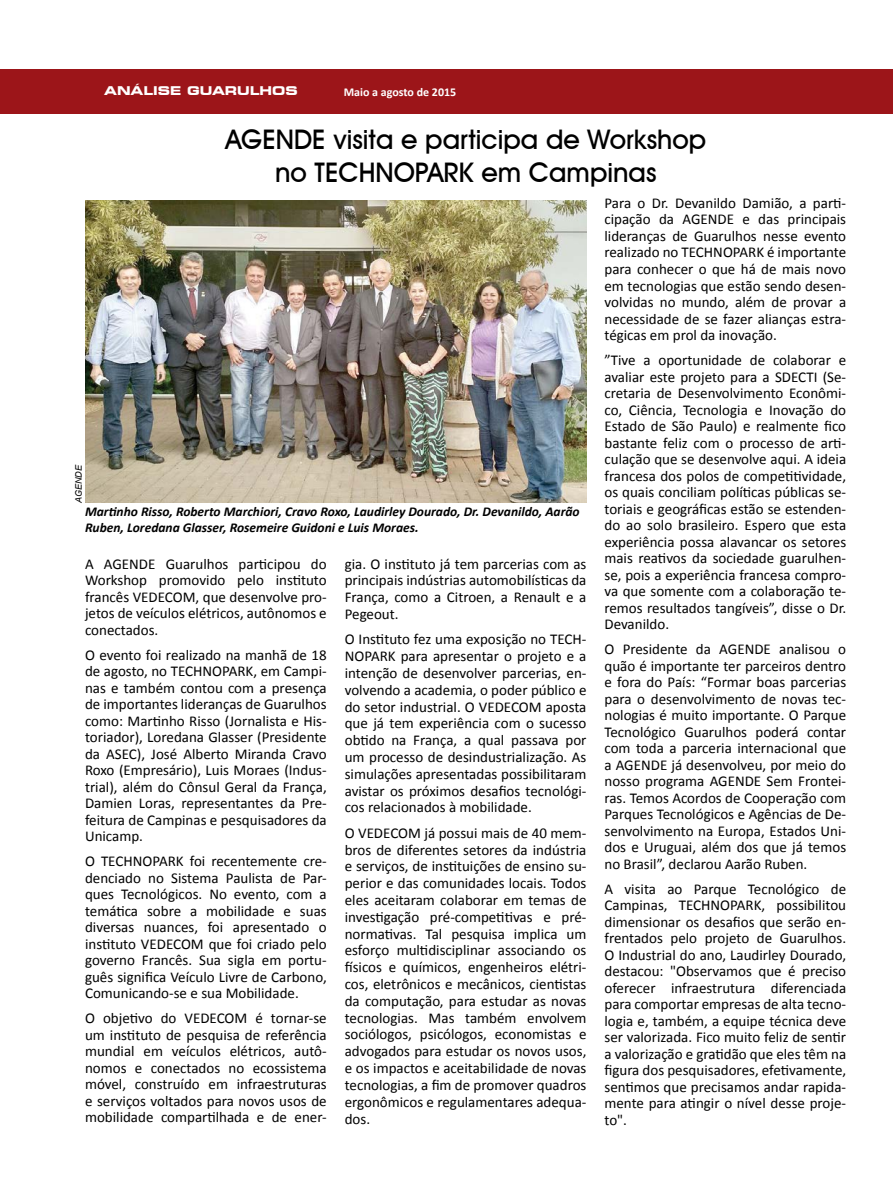
<style>
.page{position:relative;width:893px;height:1191px;background:#fff}
.page>*{position:absolute;margin:0;border:0;box-sizing:border-box;transform-origin:0 0}
.t1{font:500 27px/32.4px "Avant Garde IT Cby BT";color:#000;text-align:center}
.t2{font:15px/16.5px "Calibri";color:#000;text-align:justify}
.t3{font:italic 700 13.5px/16.5px "Calibri";color:#000}
.t4{font:700 12px "Calibri";color:#fff}
.t5{font:700 expanded 12px "Square 721 BT";color:#fff}
.t6{font:italic 9px "Arial";color:#000}
</style>
<div class="page">
<div style="left:0;top:69px;width:893px;height:44px;background:#9c1519"></div>
<img style="left:85px;top:200px;width:502px;height:302px">
<p class="t5" style="left:104px;top:84px;width:195px">ANÁLISE GUARULHOS</p>
<p class="t4" style="left:344px;top:84px;width:114px">Maio a agosto de 2015</p>
<h1 class="t1" style="left:225px;top:123px;width:482px">AGENDE visita e participa de Workshop no TECHNOPARK em Campinas</h1>
<p class="t6" style="left:73px;top:503px;width:40px;rotate:-90deg">AGENDE</p>
<p class="t3" style="left:85px;top:503px;width:496px">Martinho Risso, Roberto Marchiori, Cravo Roxo, Laudirley Dourado, Dr. Devanildo, Aarão<br>Ruben, Loredana Glasser, Rosemeire Guidoni e Luis Moraes.</p>
<p class="t2" style="left:85px;top:555px;width:243px">A AGENDE Guarulhos participou do Workshop promovido pelo instituto francês VEDECOM, que desenvolve pro&shy;jetos de veículos elétricos, autônomos e conectados.</p>
<p class="t2" style="left:85px;top:646px;width:243px">O evento foi realizado na manhã de 18 de agosto, no TECHNOPARK, em Campi&shy;nas e também contou com a presença de importantes lideranças de Guarulhos como: Martinho Risso (Jornalista e His&shy;toriador), Loredana Glasser (Presidente da ASEC), José Alberto Miranda Cravo Roxo (Empresário), Luis Moraes (Indus&shy;trial), além do Cônsul Geral da França, Damien Loras, representantes da Pre&shy;feitura de Campinas e pesquisadores da Unicamp.</p>
<p class="t2" style="left:85px;top:853px;width:243px">O TECHNOPARK foi recentemente cre&shy;denciado no Sistema Paulista de Par&shy;ques Tecnológicos. No evento, com a temática sobre a mobilidade e suas diversas nuances, foi apresentado o instituto VEDECOM que foi criado pelo governo Francês. Sua sigla em portu&shy;guês significa Veículo Livre de Carbono, Comunicando-se e sua Mobilidade.</p>
<p class="t2" style="left:85px;top:1010px;width:243px">O objetivo do VEDECOM é tornar-se um instituto de pesquisa de referência mundial em veículos elétricos, autô&shy;nomos e conectados no ecossistema móvel, construído em infraestruturas e serviços voltados para novos usos de mobilidade compartilhada e de ener-</p>
<p class="t2" style="left:345px;top:555px;width:243px">gia. O instituto já tem parcerias com as principais indústrias automobilísticas da França, como a Citroen, a Renault e a Pegeout.</p>
<p class="t2" style="left:345px;top:631px;width:243px">O Instituto fez uma exposição no TECH-NOPARK para apresentar o projeto e a intenção de desenvolver parcerias, en&shy;volvendo a academia, o poder público e do setor industrial. O VEDECOM aposta que já tem experiência com o sucesso obtido na França, a qual passava por um processo de desindustrialização. As simulações apresentadas possibilitaram avistar os próximos desafios tecnológi&shy;cos relacionados à mobilidade.</p>
<p class="t2" style="left:345px;top:824px;width:243px">O VEDECOM já possui mais de 40 mem&shy;bros de diferentes setores da indústria e serviços, de instituições de ensino su&shy;perior e das comunidades locais. Todos eles aceitaram colaborar em temas de investigação pré-competitivas e pré&shy;normativas. Tal pesquisa implica um esforço multidisciplinar associando os físicos e químicos, engenheiros elétri&shy;cos, eletrônicos e mecânicos, cientistas da computação, para estudar as novas tecnologias. Mas também envolvem sociólogos, psicólogos, economistas e advogados para estudar os novos usos, e os impactos e aceitabilidade de novas tecnologias, a fim de promover quadros ergonômicos e regulamentares adequa&shy;dos.</p>
<p class="t2" style="left:604px;top:195px;width:243px">Para o Dr. Devanildo Damião, a parti&shy;cipação da AGENDE e das principais lideranças de Guarulhos nesse evento realizado no TECHNOPARK é importante para conhecer o que há de mais novo em tecnologias que estão sendo desen&shy;volvidas no mundo, além de provar a necessidade de se fazer alianças estra&shy;tégicas em prol da inovação.</p>
<p class="t2" style="left:604px;top:352px;width:243px">”Tive a oportunidade de colaborar e avaliar este projeto para a SDECTI (Se&shy;cretaria de Desenvolvimento Econômi&shy;co, Ciência, Tecnologia e Inovação do Estado de São Paulo) e realmente fico bastante feliz com o processo de arti&shy;culação que se desenvolve aqui. A ideia francesa dos polos de competitividade, os quais conciliam políticas públicas se&shy;toriais e geográficas estão se estenden&shy;do ao solo brasileiro. Espero que esta experiência possa alavancar os setores mais reativos da sociedade guarulhen&shy;se, pois a experiência francesa compro&shy;va que somente com a colaboração te&shy;remos resultados tangíveis”, disse o Dr.<br>Devanildo.</p>
<p class="t2" style="left:604px;top:641px;width:243px">O Presidente da AGENDE analisou o quão é importante ter parceiros dentro e fora do País: “Formar boas parcerias para o desenvolvimento de novas tec&shy;nologias é muito importante. O Parque Tecnológico Guarulhos poderá contar com toda a parceria internacional que a AGENDE já desenvolveu, por meio do nosso programa AGENDE Sem Frontei&shy;ras. Temos Acordos de Cooperação com Parques Tecnológicos e Agências de De&shy;senvolvimento na Europa, Estados Uni&shy;dos e Uruguai, além dos que já temos no Brasil”, declarou Aarão Ruben.</p>
<p class="t2" style="left:604px;top:880px;width:243px">A visita ao Parque Tecnológico de Campinas, TECHNOPARK, possibilitou dimensionar os desafios que serão en&shy;frentados pelo projeto de Guarulhos.<br>O Industrial do ano, Laudirley Dourado, destacou: "Observamos que é preciso oferecer infraestrutura diferenciada para comportar empresas de alta tecno&shy;logia e, também, a equipe técnica deve ser valorizada. Fico muito feliz de sentir a valorização e gratidão que eles têm na figura dos pesquisadores, efetivamente, sentimos que precisamos andar rapida&shy;mente para atingir o nível desse proje&shy;to".</p>
</div>
